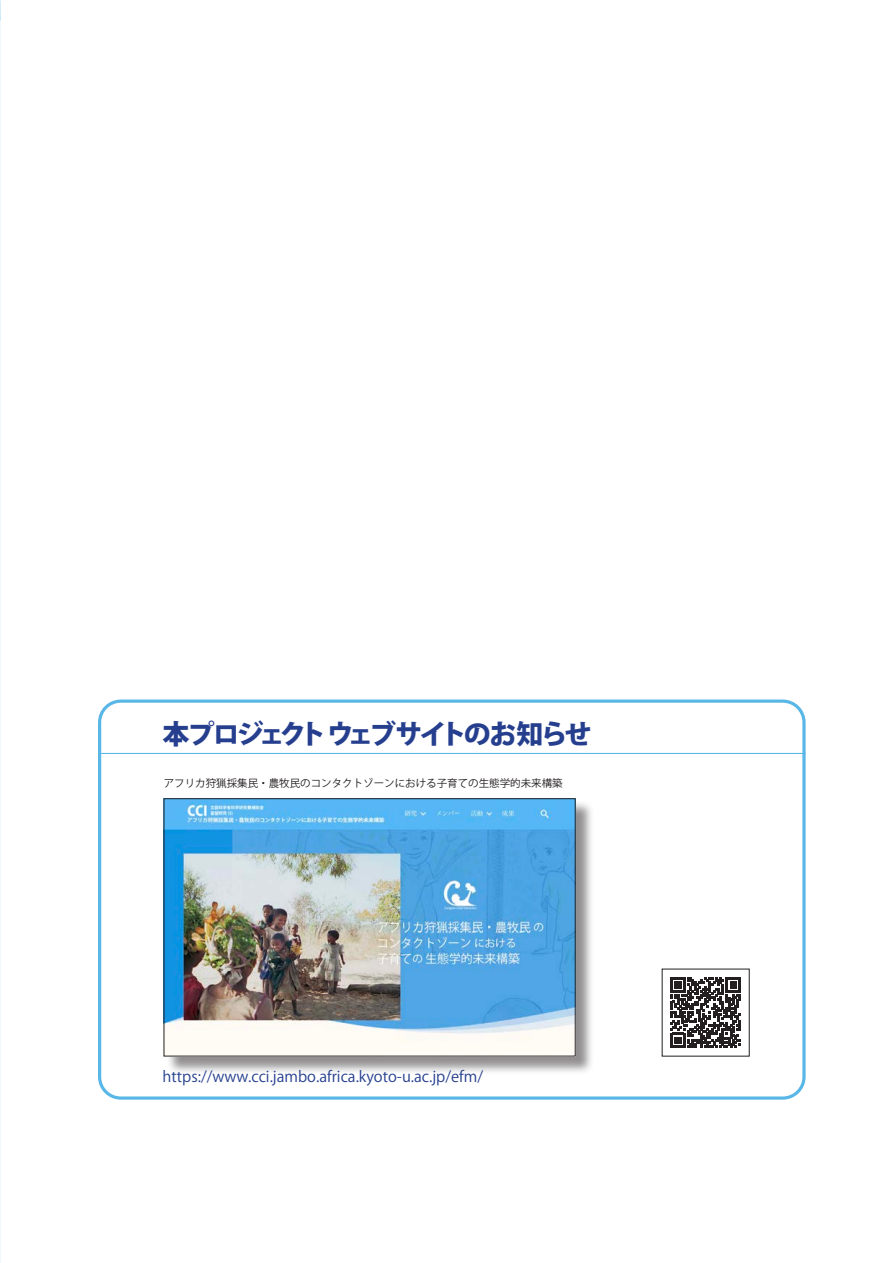
<style>
.page{position:relative;width:893px;height:1263px;background:#fff}
.page>*{position:absolute;margin:0;border:0;box-sizing:border-box;transform-origin:0 0}
.t1{font:800 27px "Koz Go Pro";letter-spacing:-.11em;color:#253f8e}
.t2{font:15px "Koz Go Pro";color:#253f8e}
.t3{font:10.5px "Koz Go Pro";color:#231f20}
</style>
<div class="page">
<div style="left:98px;top:699px;width:708px;height:401px;border:3px solid #58b7e7;border-radius:21px"></div>
<div style="left:166px;top:801px;width:428px;height:274px;background:#231f20;opacity:.5"></div>
<img style="left:166px;top:800px;width:407px;height:254px">
<div style="left:164px;top:798px;width:411px;height:258px;border:1px solid #231f20"></div>
<hr style="left:101px;top:753px;width:705px;height:1px;background:#58b7e7">
<svg style="left:671px;top:977px;width:70px;height:71px"></svg>
<h1 class="t1" style="left:163px;top:716px;width:430px">本プロジェクト ウェブサイトのお知らせ</h1>
<p class="t3" style="left:164px;top:776px;width:401px">アフリカ狩猟採集民・農牧民のコンタクトゾーンにおける子育ての生態学的未来構築</p>
<p class="t2" style="left:163px;top:1066px;width:322px">https://www.cci.jambo.africa.kyoto-u.ac.jp/efm/</p>
</div>
